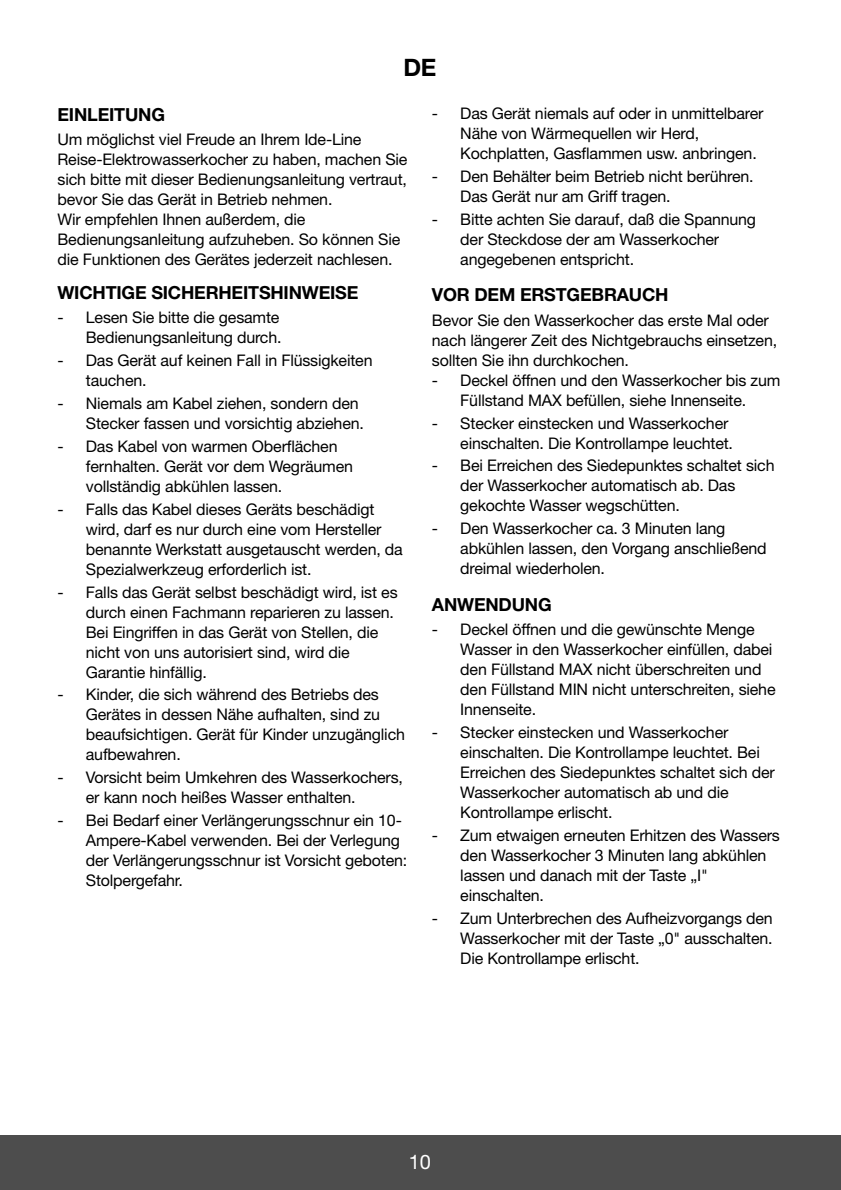
<style>
.page{position:relative;width:841px;height:1190px;background:#fff}
.page>*{position:absolute;margin:0;border:0;box-sizing:border-box;transform-origin:0 0}
.t1{font:700 24px "Helvetica Neue";color:#000}
.t2{font:20px "Helvetica Neue";color:#fff}
.t3{font:700 18px "Helvetica Neue";letter-spacing:-.01em;color:#000}
.t4{font:16px/20px "Helvetica Neue";letter-spacing:-.01em;color:#000}
</style>
<div class="page">
<div style="left:0;top:1135px;width:841px;height:54px;background:#4d4d4d"></div>
<h1 class="t1" style="left:403px;top:59px;width:35px">DE</h1>
<p class="t3" style="left:57px;top:108px;width:109px">EINLEITUNG</p>
<p class="t4" style="left:57px;top:131px;width:351px">Um möglichst viel Freude an Ihrem Ide-Line Reise-Elektrowasserkocher zu haben, machen Sie sich bitte mit dieser Bedienungsanleitung vertraut, bevor Sie das Gerät in Betrieb nehmen.<br>Wir empfehlen Ihnen außerdem, die Bedienungsanleitung aufzuheben. So können Sie die Funktionen des Gerätes jederzeit nachlesen.</p>
<p class="t3" style="left:57px;top:285px;width:302px">WICHTIGE SICHERHEITSHINWEISE</p>
<p class="t4" style="left:57px;top:309px;width:225px;text-align:right">- Lesen Sie bitte die gesamte<br>Bedienungsanleitung durch.</p>
<p class="t4" style="left:86px;top:352px;width:288px;text-indent:-28px">- Das Gerät auf keinen Fall in Flüssigkeiten tauchen.</p>
<p class="t4" style="left:86px;top:394px;width:279px;text-indent:-28px">- Niemals am Kabel ziehen, sondern den<br>Stecker fassen und vorsichtig abziehen.</p>
<p class="t4" style="left:86px;top:437px;width:269px;text-indent:-28px">- Das Kabel von warmen Oberflächen fernhalten. Gerät vor dem Wegräumen vollständig abkühlen lassen.</p>
<p class="t4" style="left:86px;top:500px;width:318px;text-indent:-28px">- Falls das Kabel dieses Geräts beschädigt wird, darf es nur durch eine vom Hersteller benannte Werkstatt ausgetauscht werden, da Spezialwerkzeug erforderlich ist.</p>
<p class="t4" style="left:86px;top:583px;width:313px;text-indent:-28px">- Falls das Gerät selbst beschädigt wird, ist es durch einen Fachmann reparieren zu lassen.<br>Bei Eingriffen in das Gerät von Stellen, die nicht von uns autorisiert sind, wird die Garantie hinfällig.</p>
<p class="t4" style="left:86px;top:686px;width:320px;text-indent:-28px">- Kinder, die sich während des Betriebs des Gerätes in dessen Nähe aufhalten, sind zu beaufsichtigen. Gerät für Kinder unzugänglich aufbewahren.</p>
<p class="t4" style="left:86px;top:769px;width:319px;text-indent:-28px">- Vorsicht beim Umkehren des Wasserkochers, er kann noch heißes Wasser enthalten.</p>
<p class="t4" style="left:86px;top:811px;width:323px;text-indent:-28px">- Bei Bedarf einer Verlängerungsschnur ein 10- Ampere-Kabel verwenden. Bei der Verlegung der Verlängerungsschnur ist Vorsicht geboten:<br>Stolpergefahr.</p>
<p class="t4" style="left:460px;top:105px;width:305px;text-indent:-28px">- Das Gerät niemals auf oder in unmittelbarer<br>Nähe von Wärmequellen wir Herd,<br>Kochplatten, Gasflammen usw. anbringen.</p>
<p class="t4" style="left:460px;top:168px;width:295px;text-indent:-28px">- Den Behälter beim Betrieb nicht berühren.<br>Das Gerät nur am Griff tragen.</p>
<p class="t4" style="left:460px;top:211px;width:297px;text-indent:-28px">- Bitte achten Sie darauf, daß die Spannung der Steckdose der am Wasserkocher angegebenen entspricht.</p>
<p class="t3" style="left:432px;top:288px;width:238px">VOR DEM ERSTGEBRAUCH</p>
<p class="t4" style="left:432px;top:311px;width:347px">Bevor Sie den Wasserkocher das erste Mal oder nach längerer Zeit des Nichtgebrauchs einsetzen, sollten Sie ihn durchkochen.</p>
<p class="t4" style="left:432px;top:371px;width:350px;text-align:center">- Deckel öffnen und den Wasserkocher bis zum<br>Füllstand MAX befüllen, siehe Innenseite.</p>
<p class="t4" style="left:432px;top:414px;width:303px;text-align:right">- Stecker einstecken und Wasserkocher einschalten. Die Kontrollampe leuchtet.</p>
<p class="t4" style="left:460px;top:457px;width:316px;text-indent:-28px">- Bei Erreichen des Siedepunktes schaltet sich der Wasserkocher automatisch ab. Das gekochte Wasser wegschütten.</p>
<p class="t4" style="left:460px;top:520px;width:308px;text-indent:-28px">- Den Wasserkocher ca. 3 Minuten lang abkühlen lassen, den Vorgang anschließend dreimal wiederholen.</p>
<p class="t3" style="left:432px;top:597px;width:121px">ANWENDUNG</p>
<p class="t4" style="left:460px;top:621px;width:317px;text-indent:-28px">- Deckel öffnen und die gewünschte Menge Wasser in den Wasserkocher einfüllen, dabei den Füllstand MAX nicht überschreiten und den Füllstand MIN nicht unterschreiten, siehe Innenseite.</p>
<p class="t4" style="left:460px;top:723px;width:316px;text-indent:-28px">- Stecker einstecken und Wasserkocher einschalten. Die Kontrollampe leuchtet. Bei Erreichen des Siedepunktes schaltet sich der Wasserkocher automatisch ab und die Kontrollampe erlischt.</p>
<p class="t4" style="left:460px;top:826px;width:321px;text-indent:-28px">- Zum etwaigen erneuten Erhitzen des Wassers den Wasserkocher 3 Minuten lang abkühlen lassen und danach mit der Taste „I" einschalten.</p>
<p class="t4" style="left:460px;top:909px;width:314px;text-align:justify;text-indent:-28px">- Zum Unterbrechen des Aufheizvorgangs den Wasserkocher mit der Taste „0" ausschalten.<br>Die Kontrollampe erlischt.</p>
<p class="t2" style="left:409px;top:1153px;width:24px">10</p>
</div>
